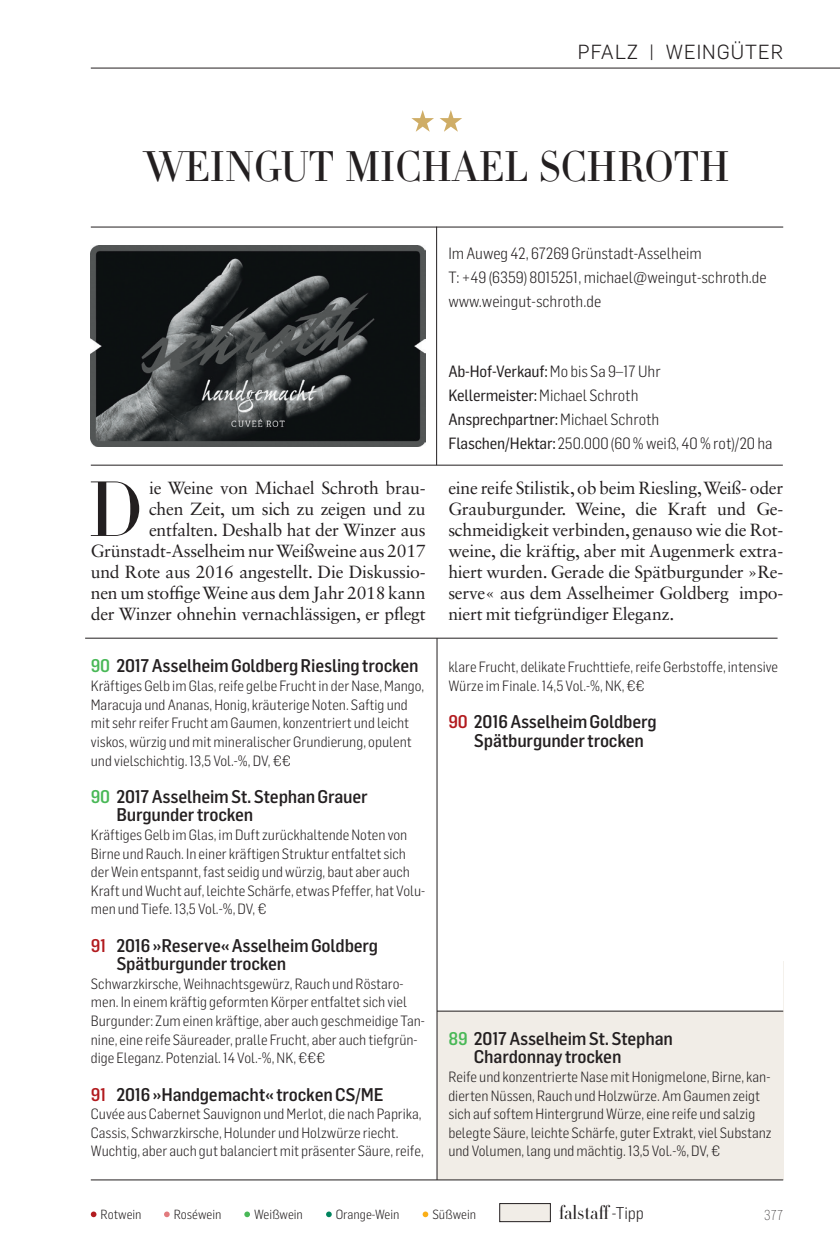
<style>
.page{position:relative;width:840px;height:1248px;background:#fff}
.page>*{position:absolute;margin:0;border:0;box-sizing:border-box;transform-origin:0 0}
.t1{font:300 76.8px "HTF Didot L24";color:#231f20}
.t2{font:300 42px "HTF Didot L11";letter-spacing:-.01em;color:#231f20}
.t3{font:300 20px "Flama";letter-spacing:.05em;color:#231f20}
.t4{font:300 19.2px "HTF Didot L24";color:#231f20}
.t5{font:500 18px/18.6px "Flama Semicondensed";letter-spacing:-.01em;color:#231f20}
.t6{font:17.6px/21px "Sabon LT Std";letter-spacing:-.015em;color:#231f20;text-align:right}
.t7{font:300 16px/24px "Flama Semicondensed";color:#231f20}
.t8{font:16px/24px "Flama Semicondensed Basic";letter-spacing:-.01em;color:#231f20}
.t9{font:300 14.6px/18.6px "Flama Semicondensed";color:#231f20}
.t10{font:200 14px "Flama Semicondensed";color:#231f20}
.t11{font:300 13px "Flama Semicondensed";color:#231f20}
.s1{font-family:"Flama Semicondensed";font-weight:300}
.s2{font-family:"Flama Semicondensed Basic";font-weight:400}
.s3{color:#49b857}
.s4{color:#b21b1f}
.s5{font-family:"Flama Semicondensed";font-size:16.8px}
</style>
<div class="page">
<svg style="left:91px;top:1211px;width:5px;height:5px"></svg>
<svg style="left:164px;top:1211px;width:6px;height:5px"></svg>
<svg style="left:244px;top:1211px;width:6px;height:5px"></svg>
<svg style="left:326px;top:1211px;width:5px;height:5px"></svg>
<svg style="left:422px;top:1211px;width:6px;height:5px"></svg>
<div style="left:499px;top:1203px;width:51px;height:18px;background:#f1ede7"></div>
<div style="left:499px;top:1202px;width:51px;height:19px;border:1px solid #231f20"></div>
<div style="left:437px;top:961px;width:345px;height:218px;background:#f1ede7"></div>
<img style="left:91px;top:245px;width:334px;height:201px">
<div style="left:437px;top:864px;width:345px;height:146px;background:#fff"></div>
<hr style="left:437px;top:1010px;width:345px;height:1px;background:#231f20">
<hr style="left:436px;top:227px;width:1px;height:238px;background:#231f20">
<hr style="left:91px;top:227px;width:691px;height:1px;background:#231f20">
<hr style="left:91px;top:464px;width:691px;height:1px;background:#231f20">
<hr style="left:85px;top:637px;width:692px;height:1px;background:#231f20">
<hr style="left:436px;top:638px;width:1px;height:541px;background:#231f20">
<hr style="left:91px;top:1179px;width:691px;height:1px;background:#231f20">
<hr style="left:91px;top:68px;width:748px;height:1px;background:#231f20">
<h3 class="t3" style="left:577px;top:38px;width:207px">Pfalz | WEINGÜTER</h3>
<h2 class="t2" style="left:144px;top:136px;width:587px">WEINGUT MICHAEL SCHROTH</h2>
<p class="t7" style="left:448px;top:241px;width:319px">Im Auweg 42, 67269 Grünstadt-Asselheim<br>T: +49 (6359) 8015251, michael@weingut-schroth.de www.weingut-schroth.de</p>
<p class="t8" style="left:448px;top:358px;width:214px">Ab-Hof-Verkauf: <span class="s1">Mo bis Sa 9–17 Uhr<br></span>Kellermeister: <span class="s1">Michael Schroth<br></span>Ansprechpartner: <span class="s1">Michael Schroth</span></p>
<p class="t7" style="left:448px;top:430px;width:325px"><span class="s2">Flaschen/Hektar:</span> 250.000 (60 % weiß, 40 % rot)/20 ha</p>
<p class="t6" style="left:91px;top:477px;width:336px">ie Weine von Michael Schroth brau-<br>chen Zeit, um sich zu zeigen und zu entfalten. Deshalb hat der Winzer aus Grünstadt-Asselheim nur Weißweine aus 2017 und Rote aus 2016 angestellt. Die Diskussio&shy;nen um stoffige Weine aus dem Jahr 2018 kann der Winzer ohnehin vernachlässigen, er pflegt</p>
<p class="t6" style="left:448px;top:477px;width:336px;text-align:justify">eine reife Stilistik, ob beim Riesling, Weiß- oder Grauburgunder. Weine, die Kraft und Ge&shy;schmeidigkeit verbinden, genauso wie die Rot&shy;weine, die kräftig, aber mit Augenmerk extra&shy;hiert wurden. Gerade die Spätburgunder »Re&shy;serve« aus dem Asselheimer Goldberg impo&shy;niert mit tiefgründiger Eleganz.</p>
<h1 class="t1" style="left:88px;top:454px;width:57px">D</h1>
<p class="t5" style="left:91px;top:656px;width:329px"><span class="s3">90</span> 2017 Asselheim Goldberg Riesling trocken</p>
<p class="t9" style="left:91px;top:676px;width:335px">Kräftiges Gelb im Glas, reife gelbe Frucht in der Nase, Mango, Maracuja und Ananas, Honig, kräuterige Noten. Saftig und mit sehr reifer Frucht am Gaumen, konzentriert und leicht viskos, würzig und mit mineralischer Grundierung, opulent und vielschichtig. 13,5 Vol.-%, DV, €€</p>
<p class="t5" style="left:116px;top:786px;width:253px;text-indent:-26px"><span class="s3">90</span> 2017 Asselheim St. Stephan Grauer<br>Burgunder trocken</p>
<p class="t9" style="left:91px;top:824px;width:336px">Kräftiges Gelb im Glas, im Duft zurückhaltende Noten von Birne und Rauch. In einer kräftigen Struktur entfaltet sich der Wein entspannt, fast seidig und würzig, baut aber auch Kraft und Wucht auf, leichte Schärfe, etwas Pfeffer, hat Volu&shy;men und Tiefe. 13,5 Vol.-%, DV, €</p>
<p class="t5" style="left:116px;top:935px;width:263px;text-indent:-26px"><span class="s4">91</span> 2016 »Reserve« Asselheim Goldberg<br>Spätburgunder trocken</p>
<p class="t9" style="left:91px;top:973px;width:335px">Schwarzkirsche, Weihnachtsgewürz, Rauch und Röstaro&shy;men. In einem kräftig geformten Körper entfaltet sich viel Burgunder: Zum einen kräftige, aber auch geschmeidige Tan&shy;nine, eine reife Säureader, pralle Frucht, aber auch tiefgrün&shy;dige Eleganz. Potenzial. 14 Vol.-%, NK, €€€</p>
<p class="t5" style="left:91px;top:1083px;width:294px"><span class="s4">91</span> 2016 »Handgemacht« trocken CS/ME</p>
<p class="t9" style="left:91px;top:1103px;width:334px">Cuvée aus Cabernet Sauvignon und Merlot, die nach Paprika,<br>Cassis, Schwarzkirsche, Holunder und Holzwürze riecht.<br>Wuchtig, aber auch gut balanciert mit präsenter Säure, reife,</p>
<p class="t9" style="left:448px;top:657px;width:331px">klare Frucht, delikate Fruchttiefe, reife Gerbstoffe, intensive<br>Würze im Finale. 14,5 Vol.-%, NK, €€</p>
<p class="t5" style="left:473px;top:711px;width:184px;text-indent:-26px"><span class="s4">90</span> 2016 Asselheim Goldberg<br>Spätburgunder trocken</p>
<p class="t5" style="left:473px;top:1028px;width:200px;text-indent:-26px"><span class="s3">89</span> 2017 Asselheim St. Stephan<br>Chardonnay trocken</p>
<p class="t9" style="left:448px;top:1066px;width:324px">Reife und konzentrierte Nase mit Honigmelone, Birne, kan&shy;dierten Nüssen, Rauch und Holzwürze. Am Gaumen zeigt sich auf softem Hintergrund Würze, eine reife und salzig belegte Säure, leichte Schärfe, guter Extrakt, viel Substanz und Volumen, lang und mächtig. 13,5 Vol.-%, DV, €</p>
<p class="t11" style="left:100px;top:1205px;width:43px">Rotwein</p>
<p class="t11" style="left:174px;top:1205px;width:49px">Roséwein</p>
<p class="t11" style="left:254px;top:1205px;width:50px">Weißwein</p>
<p class="t11" style="left:335px;top:1205px;width:65px">Orange-Wein</p>
<p class="t11" style="left:432px;top:1205px;width:45px">Süßwein</p>
<h3 class="t4" style="left:558px;top:1198px;width:87px">falstaff<span class="s5">-Tipp</span></h3>
<p class="t10" style="left:763px;top:1205px;width:21px">377</p>
</div>
